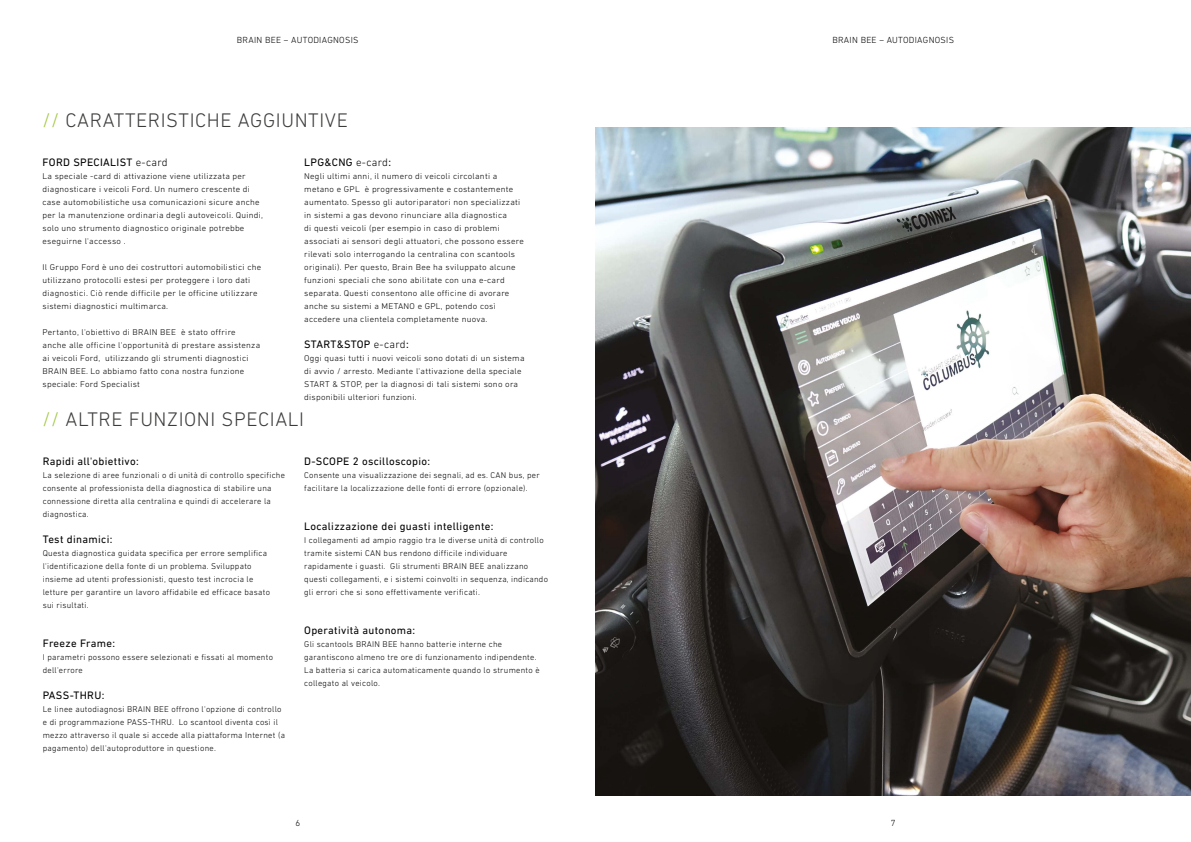
<style>
.page{position:relative;width:1191px;height:842px;background:#fff}
.page>*{position:absolute;margin:0;border:0;box-sizing:border-box;transform-origin:0 0}
.t1{font:300 20px "DIN Next LT Pro";letter-spacing:.03em;color:#3c3c3b}
.t2{font:11px "DIN Next LT Pro";letter-spacing:.03em;color:#000}
.t3{font:300 9px "DIN Next LT Pro";letter-spacing:.03em;color:#000}
.t4{font:300 8.5px/13px "DIN Next LT Pro";letter-spacing:.03em;color:#000;scale:1.04 1}
.t5{font:300 8.5px/13px "DIN Next LT Pro";letter-spacing:.03em;color:#000}
.s1{color:#9fc63b}
.s2{font-weight:300}
</style>
<div class="page">
<img style="left:595px;top:127px;width:596px;height:669px">
<p class="t3" style="left:237px;top:34px;width:123px">BRAIN BEE – AUTODIAGNOSIS</p>
<p class="t3" style="left:832px;top:34px;width:123px">BRAIN BEE – AUTODIAGNOSIS</p>
<h1 class="t1" style="left:43px;top:109px;width:307px"><span class="s1">//</span> CARATTERISTICHE AGGIUNTIVE</h1>
<p class="t2" style="left:43px;top:156px;width:127px">FORD SPECIALIST <span class="s2">e-card</span></p>
<p class="t4" style="left:43px;top:170px;width:214px">La speciale -card di attivazione viene utilizzata per diagnosticare i veicoli Ford. Un numero crescente di case automobilistiche usa comunicazioni sicure anche per la manutenzione ordinaria degli autoveicoli. Quindi, solo uno strumento diagnostico originale potrebbe eseguirne l'accesso .</p>
<p class="t4" style="left:43px;top:261px;width:212px">Il Gruppo Ford è uno dei costruttori automobilistici che utilizzano protocolli estesi per proteggere i loro dati diagnostici. Ciò rende difficile per le officine utilizzare sistemi diagnostici multimarca.</p>
<p class="t4" style="left:43px;top:325px;width:211px">Pertanto, l'obiettivo di BRAIN BEE è stato offrire anche alle officine l'opportunità di prestare assistenza ai veicoli Ford, utilizzando gli strumenti diagnostici BRAIN BEE. Lo abbiamo fatto cona nostra funzione speciale: Ford Specialist</p>
<p class="t2" style="left:304px;top:156px;width:88px">LPG&amp;CNG <span class="s2">e-card</span>:</p>
<p class="t4" style="left:304px;top:170px;width:213px">Negli ultimi anni, il numero di veicoli circolanti a metano e GPL è progressivamente e costantemente aumentato. Spesso gli autoriparatori non specializzati in sistemi a gas devono rinunciare alla diagnostica<br>di questi veicoli (per esempio in caso di problemi associati ai sensori degli attuatori, che possono essere rilevati solo interrogando la centralina con scantools originali). Per questo, Brain Bee ha sviluppato alcune funzioni speciali che sono abilitate con una e-card separata. Questi consentono alle officine di avorare anche su sistemi a METANO e GPL, potendo così accedere una clientela completamente nuova.</p>
<p class="t2" style="left:304px;top:338px;width:106px">START&amp;STOP <span class="s2">e-card</span>:</p>
<p class="t4" style="left:304px;top:352px;width:213px">Oggi quasi tutti i nuovi veicoli sono dotati di un sistema di avvio / arresto. Mediante l'attivazione della speciale START &amp; STOP, per la diagnosi di tali sistemi sono ora disponibili ulteriori funzioni.</p>
<h1 class="t1" style="left:43px;top:408px;width:263px"><span class="s1">//</span> ALTRE FUNZIONI SPECIALI</h1>
<p class="t2" style="left:43px;top:455px;width:97px">Rapidi all'obiettivo:</p>
<p class="t5" style="left:43px;top:469px;width:244px">La selezione di aree funzionali o di unità di controllo specifiche consente al professionista della diagnostica di stabilire una connessione diretta alla centralina e quindi di accelerare la diagnostica.</p>
<p class="t2" style="left:43px;top:533px;width:71px">Test dinamici:</p>
<p class="t5" style="left:43px;top:547px;width:229px">Questa diagnostica guidata specifica per errore semplifica l'identificazione della fonte di un problema. Sviluppato insieme ad utenti professionisti, questo test incrocia le letture per garantire un lavoro affidabile ed efficace basato sui risultati.</p>
<p class="t2" style="left:43px;top:637px;width:74px">Freeze Frame:</p>
<p class="t5" style="left:43px;top:651px;width:232px">I parametri possono essere selezionati e fissati al momento dell'errore</p>
<p class="t2" style="left:43px;top:689px;width:63px">PASS-THRU:</p>
<p class="t5" style="left:43px;top:703px;width:244px">Le linee autodiagnosi BRAIN BEE offrono l'opzione di controllo e di programmazione PASS-THRU. Lo scantool diventa così il mezzo attraverso il quale si accede alla piattaforma Internet (a pagamento) dell'autoproduttore in questione.</p>
<p class="t2" style="left:304px;top:455px;width:127px">D-SCOPE 2 oscilloscopio:</p>
<p class="t5" style="left:304px;top:469px;width:237px">Consente una visualizzazione dei segnali, ad es. CAN bus, per facilitare la localizzazione delle fonti di errore (opzionale).</p>
<p class="t2" style="left:304px;top:520px;width:191px">Localizzazione dei guasti intelligente:</p>
<p class="t5" style="left:304px;top:534px;width:245px">I collegamenti ad ampio raggio tra le diverse unità di controllo tramite sistemi CAN bus rendono difficile individuare rapidamente i guasti. Gli strumenti BRAIN BEE analizzano questi collegamenti, e i sistemi coinvolti in sequenza, indicando gli errori che si sono effettivamente verificati.</p>
<p class="t2" style="left:304px;top:624px;width:113px">Operatività autonoma:</p>
<p class="t5" style="left:304px;top:638px;width:237px">Gli scantools BRAIN BEE hanno batterie interne che garantiscono almeno tre ore di funzionamento indipendente.<br>La batteria si carica automaticamente quando lo strumento è collegato al veicolo.</p>
<p class="t3" style="left:295px;top:818px;width:6px">6</p>
<p class="t3" style="left:891px;top:818px;width:6px">7</p>
</div>
